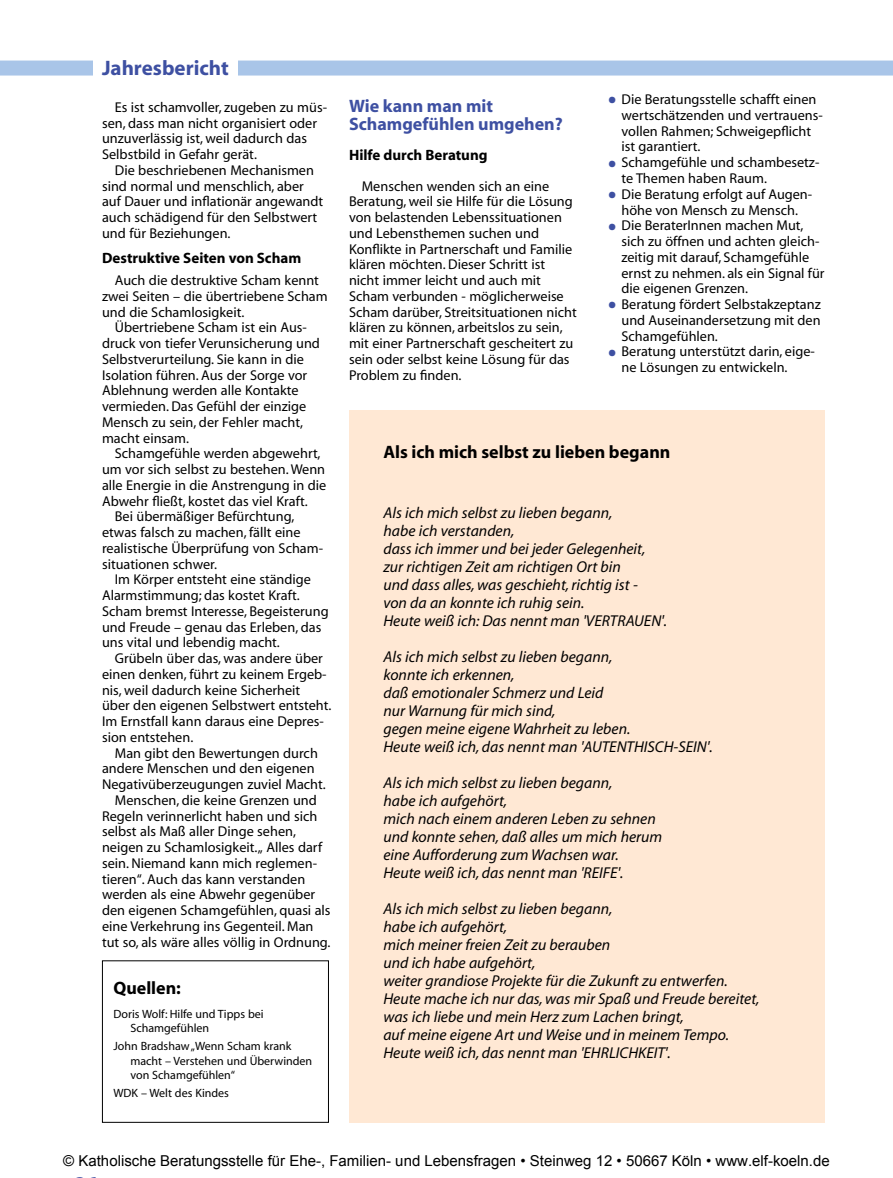
<style>
.page{position:relative;width:893px;height:1178px;background:#fff}
.page>*{position:absolute;margin:0;border:0;box-sizing:border-box;transform-origin:0 0}
.t1{font:700 21px "Myriad";color:#3e50a2}
.t2{font:700 18px "Myriad";color:#000}
.t3{font:700 18px/18px "Myriad";color:#3e50a2}
.t4{font:italic 15.75px/18px "Myriad";color:#000}
.t5{font:15px "Arial";color:#000}
.t6{font:700 15px "Myriad";color:#000}
.t7{font:14.25px/15.8px "Myriad";color:#000}
.t8{font:12px/14.2px "Myriad";color:#000}
.s1{color:#3e50a2}
</style>
<div class="page">
<div style="left:0;top:61px;width:893px;height:15px;background:#a9c5e8"></div>
<div style="left:94px;top:60px;width:144px;height:23px;background:#fff"></div>
<div style="left:349px;top:410px;width:476px;height:713px;background:#ffe8d4"></div>
<div style="left:102px;top:960px;width:227px;height:163px;border:1px solid #000"></div>
<h1 class="t1" style="left:102px;top:57px;width:128px">Jahresbericht</h1>
<p class="t7" style="left:102px;top:100px;width:226px;text-indent:13px">Es ist schamvoller, zugeben zu müs&shy;sen, dass man nicht organisiert oder unzuverlässig ist, weil dadurch das Selbstbild in Gefahr gerät.</p>
<p class="t7" style="left:102px;top:163px;width:223px;text-indent:13px">Die beschriebenen Mechanismen sind normal und menschlich, aber auf Dauer und inflationär angewandt auch schädigend für den Selbstwert und für Beziehungen.</p>
<p class="t6" style="left:102px;top:250px;width:201px">Destruktive Seiten von Scham</p>
<p class="t7" style="left:102px;top:273px;width:227px;text-indent:13px">Auch die destruktive Scham kennt zwei Seiten – die übertriebene Scham und die Schamlosigkeit.</p>
<p class="t7" style="left:102px;top:320px;width:219px;text-indent:13px">Übertriebene Scham ist ein Aus&shy;druck von tiefer Verunsicherung und<br>Selbstverurteilung. Sie kann in die<br>Isolation führen. Aus der Sorge vor<br>Ablehnung werden alle Kontakte vermieden. Das Gefühl der einzige<br>Mensch zu sein, der Fehler macht, macht einsam.</p>
<p class="t7" style="left:115px;top:446px;width:207px">Schamgefühle werden abgewehrt,</p>
<p class="t7" style="left:102px;top:462px;width:225px">um vor sich selbst zu bestehen. Wenn</p>
<p class="t7" style="left:102px;top:478px;width:226px">alle Energie in die Anstrengung in die</p>
<p class="t7" style="left:102px;top:493px;width:207px">Abwehr fließt, kostet das viel Kraft.</p>
<p class="t7" style="left:115px;top:509px;width:181px">Bei übermäßiger Befürchtung,</p>
<p class="t7" style="left:102px;top:525px;width:200px">etwas falsch zu machen, fällt eine</p>
<p class="t7" style="left:102px;top:541px;width:223px">realistische Überprüfung von Scham-</p>
<p class="t7" style="left:102px;top:556px;width:116px">situationen schwer.</p>
<p class="t7" style="left:115px;top:572px;width:198px">Im Körper entsteht eine ständige</p>
<p class="t7" style="left:102px;top:588px;width:199px">Alarmstimmung; das kostet Kraft.</p>
<p class="t7" style="left:102px;top:604px;width:228px">Scham bremst Interesse, Begeisterung</p>
<p class="t7" style="left:102px;top:619px;width:221px">und Freude – genau das Erleben, das</p>
<p class="t7" style="left:102px;top:635px;width:179px">uns vital und lebendig macht.</p>
<p class="t7" style="left:115px;top:651px;width:210px">Grübeln über das, was andere über</p>
<p class="t7" style="left:102px;top:667px;width:226px">einen denken, führt zu keinem Ergeb-</p>
<p class="t7" style="left:102px;top:682px;width:200px">nis, weil dadurch keine Sicherheit</p>
<p class="t7" style="left:102px;top:698px;width:231px">über den eigenen Selbstwert entsteht.</p>
<p class="t7" style="left:102px;top:714px;width:223px">Im Ernstfall kann daraus eine Depres-</p>
<p class="t7" style="left:102px;top:730px;width:93px">sion entstehen.</p>
<p class="t7" style="left:115px;top:745px;width:205px">Man gibt den Bewertungen durch</p>
<p class="t7" style="left:102px;top:761px;width:214px">andere Menschen und den eigenen</p>
<p class="t7" style="left:102px;top:777px;width:225px">Negativüberzeugungen zuviel Macht.</p>
<p class="t7" style="left:115px;top:793px;width:203px">Menschen, die keine Grenzen und</p>
<p class="t7" style="left:102px;top:808px;width:217px">Regeln verinnerlicht haben und sich</p>
<p class="t7" style="left:102px;top:824px;width:195px">selbst als Maß aller Dinge sehen,</p>
<p class="t7" style="left:102px;top:840px;width:222px">neigen zu Schamlosigkeit.„ Alles darf</p>
<p class="t7" style="left:102px;top:856px;width:216px">sein. Niemand kann mich reglemen-</p>
<p class="t7" style="left:102px;top:871px;width:205px">tieren“. Auch das kann verstanden</p>
<p class="t7" style="left:102px;top:887px;width:215px">werden als eine Abwehr gegenüber</p>
<p class="t7" style="left:102px;top:903px;width:230px">den eigenen Schamgefühlen, quasi als</p>
<p class="t7" style="left:102px;top:919px;width:213px">eine Verkehrung ins Gegenteil. Man</p>
<p class="t7" style="left:102px;top:934px;width:230px">tut so, als wäre alles völlig in Ordnung.</p>
<p class="t2" style="left:113px;top:978px;width:69px">Quellen:</p>
<p class="t8" style="left:130px;top:1007px;width:135px;text-indent:-17px">Doris Wolf: Hilfe und Tipps bei<br>Schamgefühlen</p>
<p class="t8" style="left:130px;top:1040px;width:183px;text-indent:-17px">John Bradshaw „Wenn Scham krank macht – Verstehen und Überwinden von Schamgefühlen“</p>
<p class="t8" style="left:113px;top:1087px;width:117px">WDK – Welt des Kindes</p>
<p class="t3" style="left:349px;top:97px;width:215px">Wie kann man mit<br>Schamgefühlen umgehen?</p>
<p class="t6" style="left:349px;top:147px;width:140px">Hilfe durch Beratung</p>
<p class="t7" style="left:349px;top:178px;width:229px;text-indent:13px">Menschen wenden sich an eine Beratung, weil sie Hilfe für die Lösung von belastenden Lebenssituationen und Lebensthemen suchen und Konflikte in Partnerschaft und Familie klären möchten. Dieser Schritt ist nicht immer leicht und auch mit Scham verbunden - möglicherweise Scham darüber, Streitsituationen nicht klären zu können, arbeitslos zu sein, mit einer Partnerschaft gescheitert zu sein oder selbst keine Lösung für das Problem zu finden.</p>
<p class="t7" style="left:621px;top:92px;width:203px;text-indent:-13px"><span class="s1">●</span> Die Beratungsstelle schafft einen wertschätzenden und vertrauens&shy;vollen Rahmen; Schweigepflicht ist garantiert.</p>
<p class="t7" style="left:621px;top:155px;width:199px;text-indent:-13px"><span class="s1">●</span> Schamgefühle und schambesetz&shy;te Themen haben Raum.</p>
<p class="t7" style="left:609px;top:187px;width:205px;text-align:center"><span class="s1">●</span> Die Beratung erfolgt auf Augen&shy;höhe von Mensch zu Mensch.</p>
<p class="t7" style="left:621px;top:218px;width:205px;text-indent:-13px"><span class="s1">●</span> Die BeraterInnen machen Mut, sich zu öffnen und achten gleich&shy;zeitig mit darauf, Schamgefühle ernst zu nehmen. als ein Signal für die eigenen Grenzen.</p>
<p class="t7" style="left:621px;top:297px;width:201px;text-align:justify;text-indent:-13px"><span class="s1">●</span> Beratung fördert Selbstakzeptanz und Auseinandersetzung mit den Schamgefühlen.</p>
<p class="t7" style="left:621px;top:344px;width:195px;text-indent:-13px"><span class="s1">●</span> Beratung unterstützt darin, eige&shy;ne Lösungen zu entwickeln.</p>
<p class="t2" style="left:383px;top:443px;width:288px">Als ich mich selbst zu lieben begann</p>
<p class="t4" style="left:383px;top:504px;width:285px">Als ich mich selbst zu lieben begann,<br>habe ich verstanden,<br>dass ich immer und bei jeder Gelegenheit, zur richtigen Zeit am richtigen Ort bin<br>und dass alles, was geschieht, richtig ist -<br>von da an konnte ich ruhig sein.<br>Heute weiß ich: Das nennt man 'VERTRAUEN'.</p>
<p class="t4" style="left:383px;top:648px;width:331px">Als ich mich selbst zu lieben begann,<br>konnte ich erkennen,<br>daß emotionaler Schmerz und Leid<br>nur Warnung für mich sind,<br>gegen meine eigene Wahrheit zu leben.<br>Heute weiß ich, das nennt man 'AUTENTHISCH-SEIN'.</p>
<p class="t4" style="left:383px;top:774px;width:280px">Als ich mich selbst zu lieben begann,<br>habe ich aufgehört,<br>mich nach einem anderen Leben zu sehnen und konnte sehen, daß alles um mich herum eine Aufforderung zum Wachsen war.<br>Heute weiß ich, das nennt man 'REIFE'.</p>
<p class="t4" style="left:383px;top:900px;width:378px">Als ich mich selbst zu lieben begann,<br>habe ich aufgehört,<br>mich meiner freien Zeit zu berauben<br>und ich habe aufgehört,<br>weiter grandiose Projekte für die Zukunft zu entwerfen.<br>Heute mache ich nur das, was mir Spaß und Freude bereitet, was ich liebe und mein Herz zum Lachen bringt,<br>auf meine eigene Art und Weise und in meinem Tempo.<br>Heute weiß ich, das nennt man 'EHRLICHKEIT'.</p>
<p class="t5" style="left:63px;top:1151px;width:768px">© Katholische Beratungsstelle für Ehe-, Familien- und Lebensfragen • Steinweg 12 • 50667 Köln • www.elf-koeln.de</p>
</div>
